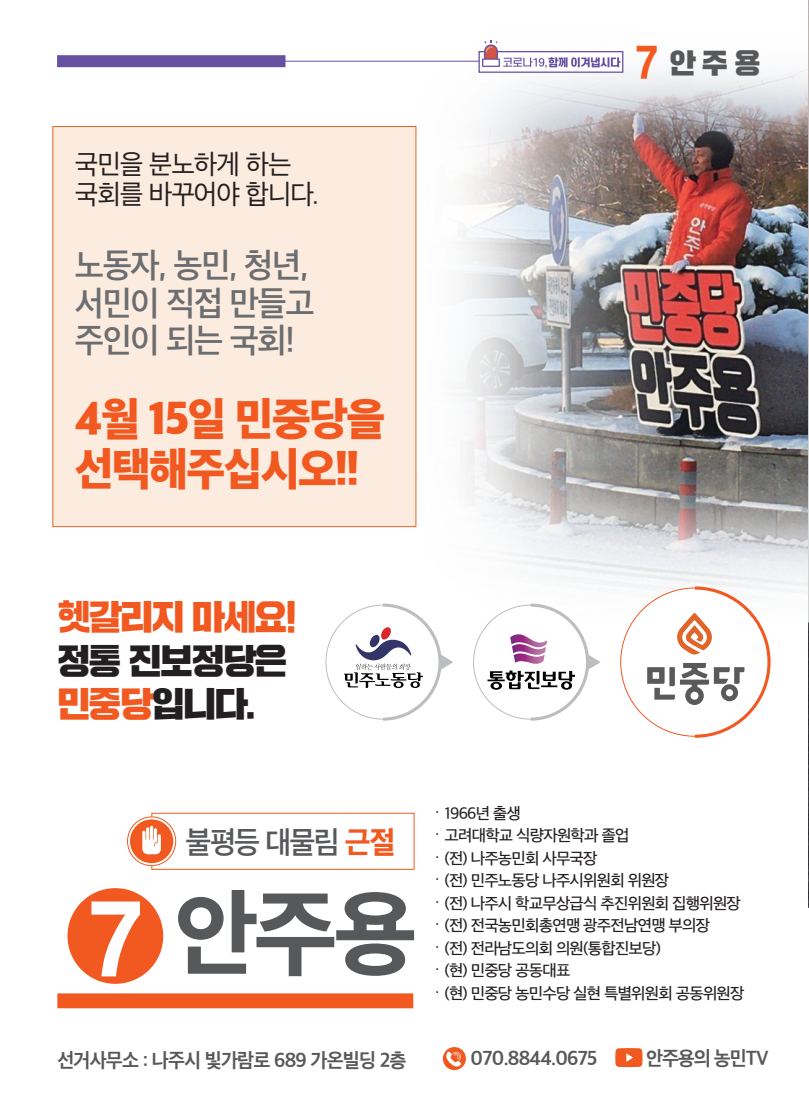
<style>
.page{position:relative;width:809px;height:1106px;background:#fff}
.page>*{position:absolute;margin:0;border:0;box-sizing:border-box;transform-origin:0 0}
.t1{font:90.75px "SD Gothic Neoa h Ex Bd";color:#57585a}
.t2{font:43.35px/50.4px "SD Gothic Neoa i Hv";letter-spacing:-.035em;color:#f15921}
.t3{font:34.05px/43.5px "SD Gd Gothic";letter-spacing:-.04em;color:#231f20;scale:.96 1}
.t4{font:34.05px "SD Gd Gothic";letter-spacing:-.04em;color:#f15921;scale:.96 1}
.t5{font:32.4px/37.8px "SD Gothic Neoa f Sm";letter-spacing:-.035em;color:#6c6d70}
.t6{font:29.25px "SD Gothic Neoa f Sm";letter-spacing:-.055em;color:#57585a;scale:.96 1}
.t7{font:27.15px "SD Gd Gothic";color:#57585a;scale:.96 1}
.t8{font:26.25px/30.6px "SD Gothic Neoa d Rg";letter-spacing:-.035em;color:#231f20}
.t9{font:19.2px "SD Gothic Neoa g Bd";letter-spacing:-.04em;color:#57585a;scale:.96 1}
.t10{font:15.6px/22.5px "SD Gothic Neoa e Md";letter-spacing:-.05em;color:#231f20}
.s1{font-family:"YDIYGO360";font-size:43.5px;color:#f15921}
.s2{color:#f15921}
.s3{font-family:"SD Gothic Neoa h Ex Bd";color:#f15921}
.s4{font-family:"YDIYGO360";font-size:99.15px;color:#fff}
.s5{font-family:"Adobe Myungjo Std";font-weight:500}
</style>
<div class="page">
<img style="left:335px;top:51px;width:473px;height:579px">
<img style="left:808px;top:0;width:1px;height:54px">
<img style="left:808px;top:54px;width:1px;height:961px">
<div style="left:473px;top:605px;width:114px;height:114px;background:#fff;border-radius:50%"></div>
<div style="left:326px;top:605px;width:114px;height:114px;background:#fff;border-radius:50%"></div>
<svg style="left:487px;top:602px;width:113px;height:119px"></svg>
<div style="left:620px;top:588px;width:148px;height:148px;background:#fff;border-radius:50%"></div>
<svg style="left:344px;top:602px;width:109px;height:119px"></svg>
<svg style="left:647px;top:585px;width:124px;height:153px"></svg>
<svg style="left:615px;top:1048px;width:27px;height:19px"></svg>
<svg style="left:442px;top:1047px;width:23px;height:23px"></svg>
<svg style="left:444px;top:1051px;width:17px;height:15px"></svg>
<div style="left:53px;top:126px;width:363px;height:401px;background:#fcecdf;border:1px solid #e16428"></div>
<div style="left:67px;top:888px;width:96px;height:95px;background:#f15921;border-radius:50%"></div>
<div style="left:57px;top:993px;width:356px;height:15px;background:#f15921"></div>
<svg style="left:130px;top:812px;width:284px;height:58px"></svg>
<hr style="left:57px;top:61px;width:495px;height:1px;background:#6850a1">
<div style="left:57px;top:55px;width:228px;height:12px;background:#6850a1"></div>
<div style="left:478px;top:51px;width:145px;height:22px;background:#fff;border:1px solid #6850a1"></div>
<svg style="left:482px;top:40px;width:138px;height:28px"></svg>
<h3 class="t8" style="left:75px;top:149px;width:246px">국민을 분노하게 하는 국회를 바꾸어야 합니다.</h3>
<h3 class="t5" style="left:75px;top:246px;width:241px">노동자, 농민, 청년, 서민이 직접 만들고 주인이 되는 국회!</h3>
<h2 class="t2" style="left:75px;top:394px;width:312px">4월 15일 민중당을 선택해주십시오!!</h2>
<h3 class="t7" style="left:635px;top:49px;width:131px"><span class="s1">7</span> 안 주 용</h3>
<h3 class="t4" style="left:57px;top:600px;width:251px">헷갈리지 마세요!</h3>
<h3 class="t3" style="left:57px;top:638px;width:241px">정통 진보정당은 <span class="s2">민중당</span>입니다.</h3>
<h3 class="t6" style="left:185px;top:827px;width:220px">불평등 대물림 <span class="s3">근절</span></h3>
<h1 class="t1" style="left:89px;top:888px;width:329px"><span class="s4">7</span> 안주용</h1>
<p class="t10" style="left:429px;top:801px;width:316px"><span class="s5">·</span>1966년 출생<br><span class="s5">·</span>고려대학교 식량자원학과 졸업<br><span class="s5">·</span>(전) 나주농민회 사무국장<br><span class="s5">·</span>(전) 민주노동당 나주시위원회 위원장<br><span class="s5">·</span>(전) 나주시 학교무상급식 추진위원회 집행위원장 <span class="s5">·</span>(전) 전국농민회총연맹 광주전남연맹 부의장 <span class="s5">·</span>(전) 전라남도의회 의원(통합진보당)<br><span class="s5">·</span>(현) 민중당 공동대표<br><span class="s5">·</span>(현) 민중당 농민수당 실현 특별위원회 공동위원장</p>
<p class="t9" style="left:57px;top:1050px;width:365px">선거사무소 : 나주시 빛가람로 689 가온빌딩 2층</p>
<p class="t9" style="left:470px;top:1048px;width:133px">070.8844.0675</p>
<p class="t9" style="left:645px;top:1048px;width:129px">안주용의 농민TV</p>
</div>
